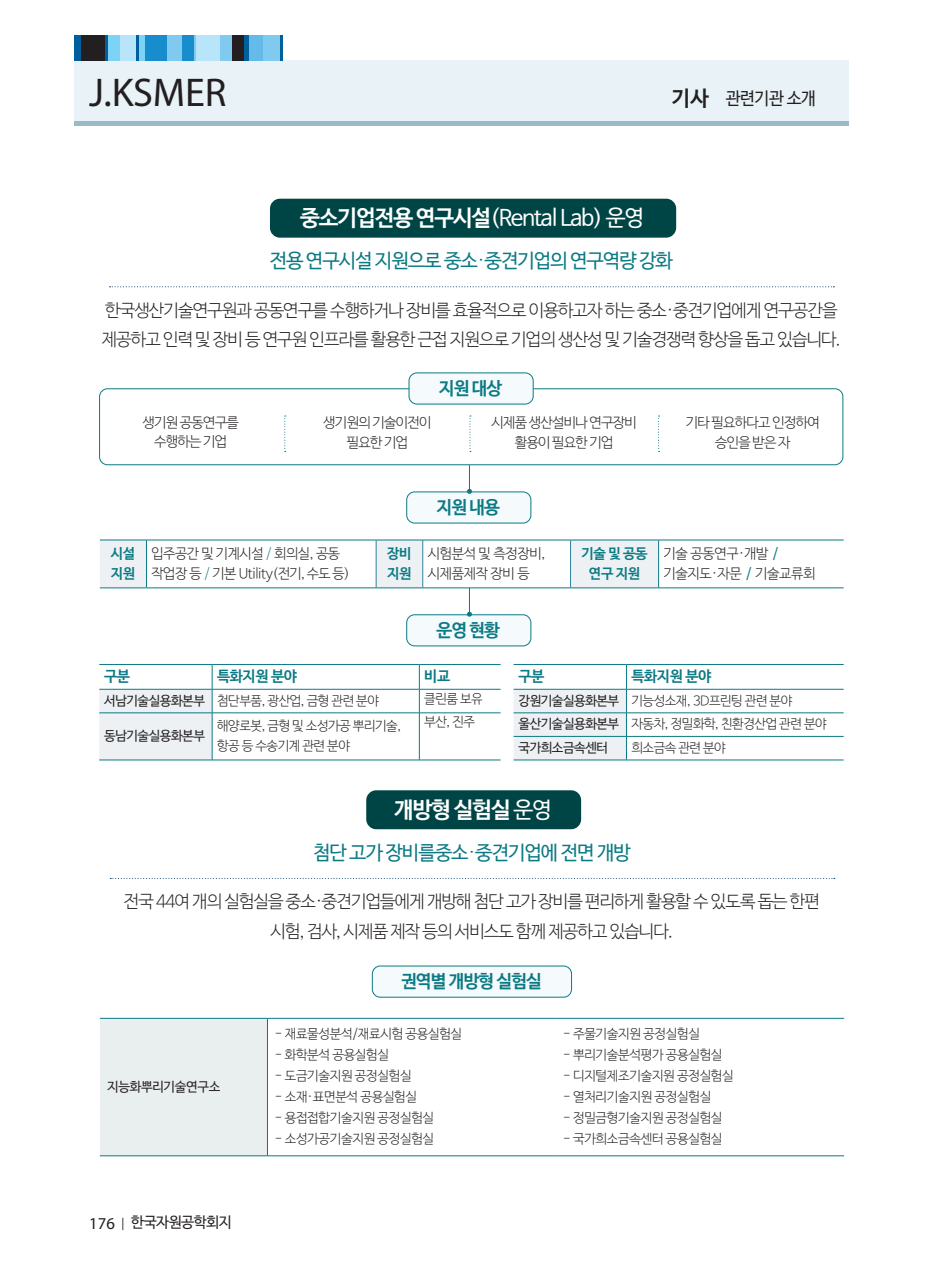
<style>
.page{position:relative;width:933px;height:1285px;background:#fff}
.page>*{position:absolute;margin:0;border:0;box-sizing:border-box;transform-origin:0 0}
.t1{font:40.25px "Myriad Pro";letter-spacing:-.005em;color:#231f20}
.t2{font:22.4px "Nanum Barun Gothic OTF";letter-spacing:-.05em;color:#fff}
.t3{font:22.4px "Nanum Barun Gothic OTF Bold";letter-spacing:-.05em;color:#fff}
.t4{font:19.6px "Nanum Barun Gothic OTF";letter-spacing:-.05em;color:#0b7a84}
.t5{font:17.85px "Nanum Barun Gothic OTF Bold";letter-spacing:-.05em;color:#0b7a84}
.t6{font:17.5px/29.8px "Nanum Barun Gothic OTF Light";letter-spacing:-.05em;color:#231f20;text-align:center}
.t7{font:17.5px "Nanum Barun Gothic OTF";letter-spacing:-.025em;color:#231f20;scale:.95 1}
.t8{font:14.88px "Nanum Barun Gothic OTF Bold";letter-spacing:-.025em;color:#0b7a84}
.t9{font:14.88px "Nanum Barun Gothic OTF";letter-spacing:-.035em;color:#231f20}
.t10{font:14px/20.1px "Nanum Barun Gothic OTF Light";letter-spacing:-.05em;color:#231f20;text-align:center}
.t11{font:14px/20.1px "Nanum Barun Gothic OTF Light";letter-spacing:-.025em;color:#231f20}
.t12{font:14px/20.1px "Nanum Barun Gothic OTF Light";letter-spacing:-.03em;color:#231f20}
.t13{font:14px/20.1px "Nanum Barun Gothic OTF Bold";letter-spacing:-.025em;color:#0b7a84}
.t14{font:13.12px/23.6px "Nanum Barun Gothic OTF Light";letter-spacing:-.025em;color:#231f20}
.t15{font:13.12px "Nanum Barun Gothic OTF";letter-spacing:-.035em;color:#231f20}
.s1{font-family:"Nanum Barun Gothic OTF Bold";font-size:21px}
.s2{font-family:"Nanum Barun Gothic OTF Bold"}
.s3{font-family:"Nanum Barun Gothic OTF Light"}
.s4{color:#30829c}
.s5{font-family:"Nanum Barun Gothic OTF";color:#0b7a84}
.s6{font-family:"Nanum Barun Gothic OTF"}
.s7{font-family:"Myriad Pro";font-size:16.62px}
.s8{font-family:"Myriad Pro";font-size:12.25px}
</style>
<div class="page">
<div style="left:74px;top:61px;width:774px;height:62px;background:#e8f2f7"></div>
<div style="left:74px;top:121px;width:774px;height:5px;background:#9cb9c7"></div>
<div style="left:74px;top:35px;width:209px;height:26px;background:#005f9d"></div>
<div style="left:219px;top:35px;width:14px;height:26px;background:#80caf0"></div>
<svg style="left:249px;top:35px;width:1px;height:26px"></svg>
<div style="left:81px;top:35px;width:23px;height:26px;background:#231f20"></div>
<div style="left:232px;top:35px;width:12px;height:26px;background:#231f20"></div>
<div style="left:144px;top:35px;width:24px;height:26px;background:#178dce"></div>
<div style="left:180px;top:35px;width:15px;height:26px;background:#178dce"></div>
<div style="left:167px;top:35px;width:15px;height:26px;background:#80caf0"></div>
<div style="left:250px;top:35px;width:14px;height:26px;background:#64bae9"></div>
<div style="left:108px;top:35px;width:12px;height:26px;background:#7cd3f6"></div>
<div style="left:139px;top:35px;width:6px;height:26px;background:#7cd3f6"></div>
<div style="left:263px;top:35px;width:16px;height:26px;background:#80caf0"></div>
<hr style="left:194px;top:35px;width:3px;height:26px;background:#80caf0">
<div style="left:120px;top:35px;width:16px;height:26px;background:#b9e5fa"></div>
<div style="left:197px;top:35px;width:23px;height:26px;background:#b9e5fa"></div>
<div style="left:407px;top:492px;width:124px;height:31px;background:#f5fafd;border-radius:8px"></div>
<div style="left:406px;top:492px;width:125px;height:31px;border:1px solid #0b7a84;border-radius:8px"></div>
<hr style="left:658px;top:540px;width:1px;height:47px;background:#0b7a84">
<hr style="left:658px;top:540px;width:185px;height:1px;background:#0b7a84">
<hr style="left:658px;top:587px;width:185px;height:1px;background:#0b7a84">
<div style="left:366px;top:790px;width:215px;height:39px;background:#004545;border-radius:10px"></div>
<svg style="left:110px;top:878px;width:725px;height:1px"></svg>
<div style="left:100px;top:1018px;width:167px;height:138px;background:#e9eeef"></div>
<hr style="left:267px;top:1019px;width:1px;height:136px;background:#0b7a84">
<hr style="left:100px;top:1155px;width:167px;height:1px;background:#0b7a84">
<hr style="left:267px;top:1155px;width:289px;height:1px;background:#0b7a84">
<hr style="left:556px;top:1155px;width:288px;height:1px;background:#0b7a84">
<hr style="left:100px;top:1018px;width:167px;height:1px;background:#0b7a84">
<hr style="left:267px;top:1018px;width:289px;height:1px;background:#0b7a84">
<hr style="left:556px;top:1018px;width:288px;height:1px;background:#0b7a84">
<div style="left:372px;top:966px;width:199px;height:31px;background:#f5fafd;border-radius:8px"></div>
<div style="left:372px;top:966px;width:200px;height:31px;border:1px solid #0b7a84;border-radius:8px"></div>
<div style="left:270px;top:199px;width:406px;height:39px;background:#004545;border-radius:10px"></div>
<svg style="left:110px;top:286px;width:724px;height:1px"></svg>
<div style="left:99px;top:388px;width:744px;height:77px;border:1px solid #0b7a84;border-radius:8px"></div>
<div style="left:409px;top:373px;width:124px;height:31px;background:#f5fafd;border-radius:8px"></div>
<div style="left:409px;top:373px;width:124px;height:31px;border:1px solid #0b7a84;border-radius:8px"></div>
<svg style="left:284px;top:416px;width:2px;height:36px"></svg>
<svg style="left:469px;top:416px;width:2px;height:36px"></svg>
<svg style="left:658px;top:416px;width:1px;height:36px"></svg>
<svg style="left:467px;top:465px;width:5px;height:29px"></svg>
<hr style="left:626px;top:689px;width:217px;height:1px;background:#0b7a84">
<hr style="left:626px;top:712px;width:217px;height:1px;background:#0b7a84">
<hr style="left:626px;top:736px;width:217px;height:1px;background:#0b7a84">
<svg style="left:513px;top:665px;width:114px;height:95px"></svg>
<hr style="left:513px;top:760px;width:113px;height:1px;background:#0b7a84">
<hr style="left:626px;top:760px;width:217px;height:1px;background:#0b7a84">
<hr style="left:513px;top:664px;width:113px;height:1px;background:#0b7a84">
<hr style="left:626px;top:664px;width:217px;height:1px;background:#0b7a84">
<svg style="left:99px;top:665px;width:114px;height:95px"></svg>
<svg style="left:419px;top:665px;width:1px;height:47px"></svg>
<hr style="left:99px;top:712px;width:113px;height:1px;background:#0b7a84">
<hr style="left:212px;top:712px;width:207px;height:1px;background:#0b7a84">
<hr style="left:212px;top:713px;width:1px;height:47px;background:#0b7a84">
<hr style="left:419px;top:712px;width:81px;height:1px;background:#0b7a84">
<hr style="left:419px;top:713px;width:1px;height:47px;background:#0b7a84">
<hr style="left:99px;top:760px;width:113px;height:1px;background:#0b7a84">
<hr style="left:212px;top:760px;width:207px;height:1px;background:#0b7a84">
<hr style="left:419px;top:760px;width:81px;height:1px;background:#0b7a84">
<hr style="left:99px;top:664px;width:113px;height:1px;background:#0b7a84">
<hr style="left:212px;top:664px;width:207px;height:1px;background:#0b7a84">
<hr style="left:419px;top:664px;width:81px;height:1px;background:#0b7a84">
<hr style="left:99px;top:689px;width:113px;height:1px;background:#0b7a84">
<hr style="left:212px;top:689px;width:207px;height:1px;background:#0b7a84">
<hr style="left:419px;top:689px;width:81px;height:1px;background:#0b7a84">
<div style="left:407px;top:615px;width:124px;height:31px;background:#f5fafd;border-radius:8px"></div>
<div style="left:406px;top:614px;width:125px;height:32px;border:1px solid #0b7a84;border-radius:8px"></div>
<svg style="left:100px;top:540px;width:558px;height:77px"></svg>
<h1 class="t1" style="left:89px;top:68px;width:139px">J.KSMER</h1>
<h3 class="t7" style="left:671px;top:89px;width:153px"><span class="s1">기사</span> 관련기관 소개</h3>
<h2 class="t2" style="left:300px;top:206px;width:345px"><span class="s2">중소기업전용 연구시설</span>(Rental Lab) 운영</h2>
<h3 class="t4" style="left:270px;top:251px;width:405px">전용 연구시설 지원으로 중소<span class="s3">·</span>중견기업의 연구역량 강화</h3>
<h3 class="t6" style="left:102px;top:296px;width:740px;text-align:left">한국생산기술연구원과 공동연구를 수행하거나 장비를 효율적으로 이용하고자 하는 중소·중견기업에게 연구공간을 제공하고 인력 및 장비 등 연구원 인프라를 활용한 근접 지원으로 기업의 생산성 및 기술경쟁력 향상을 돕고 있습니다.</h3>
<h3 class="t5" style="left:439px;top:379px;width:65px">지원 대상</h3>
<p class="t10" style="left:142px;top:413px;width:98px;line-height:19.2px">생기원 공동연구를 수행하는 기업</p>
<p class="t10" style="left:323px;top:413px;width:110px">생기원의 기술이전이 필요한 기업</p>
<p class="t10" style="left:491px;top:413px;width:147px">시제품 생산설비나 연구장비 활용이 필요한 기업</p>
<p class="t10" style="left:686px;top:413px;width:135px">기타 필요하다고 인정하여 승인을 받은 자</p>
<h3 class="t5" style="left:436px;top:498px;width:65px">지원 내용</h3>
<p class="t13" style="left:111px;top:544px;width:26px">시설 지원</p>
<p class="t12" style="left:151px;top:544px;width:200px">입주공간 및 기계시설 <span class="s4">/</span> 회의실, 공동 작업장 등 <span class="s4">/</span> 기본 Utility(전기, 수도 등)</p>
<p class="t13" style="left:387px;top:544px;width:26px">장비 지원</p>
<p class="t11" style="left:428px;top:544px;width:119px">시험분석 및 측정장비, 시제품제작 장비 등</p>
<p class="t13" style="left:581px;top:544px;width:67px;text-align:center">기술 및 공동 연구 지원</p>
<p class="t11" style="left:663px;top:544px;width:153px">기술 공동연구·개발 <span class="s5">/ </span>기술지도·자문 <span class="s5">/</span> 기술교류회</p>
<h3 class="t5" style="left:436px;top:621px;width:65px">운영 현황</h3>
<p class="t8" style="left:104px;top:668px;width:27px">구분</p>
<p class="t8" style="left:217px;top:668px;width:81px">특화지원 분야</p>
<p class="t8" style="left:424px;top:668px;width:27px">비교</p>
<p class="t14" style="left:104px;top:689px;width:276px"><span class="s6">서남기술실용화본부</span> 첨단부품, 광산업, 금형 관련 분야</p>
<p class="t14" style="left:424px;top:687px;width:60px">클린룸 보유</p>
<p class="t15" style="left:104px;top:729px;width:102px">동남기술실용화본부</p>
<p class="t14" style="left:217px;top:717px;width:186px;line-height:19.6px">해양로봇, 금형 및 소성가공 뿌리기술, 항공 등 수송기계 관련 분야</p>
<p class="t14" style="left:424px;top:711px;width:52px">부산, 진주</p>
<p class="t8" style="left:518px;top:668px;width:27px">구분</p>
<p class="t8" style="left:631px;top:668px;width:81px">특화지원 분야</p>
<p class="t14" style="left:518px;top:689px;width:310px"><span class="s6">강원기술실용화본부</span> 기능성소재, 3D프린팅 관련 분야 <span class="s6">울산기술실용화본부</span> 자동차, 정밀화학, 친환경산업 관련 분야</p>
<p class="t15" style="left:518px;top:741px;width:91px">국가희소금속센터</p>
<p class="t14" style="left:631px;top:736px;width:96px">희소금속 관련 분야</p>
<h2 class="t3" style="left:394px;top:798px;width:159px">개방형 실험실 <span class="s6">운영</span></h2>
<h3 class="t4" style="left:313px;top:842px;width:319px">첨단 고가 장비를중소<span class="s3">·</span>중견기업에 전면 개방</h3>
<h3 class="t6" style="left:124px;top:887px;width:697px">전국 44여 개의 실험실을 중소·중견기업들에게 개방해 첨단 고가 장비를 편리하게 활용할 수 있도록 돕는 한편 시험, 검사, 시제품 제작 등의 서비스도 함께 제공하고 있습니다.</h3>
<p class="t15" style="left:107px;top:1080px;width:114px">지능화뿌리기술연구소</p>
<p class="t9" style="left:89px;top:1214px;width:144px"><span class="s7">176</span> <span class="s8">|</span> 한국자원공학회지</p>
<h3 class="t5" style="left:401px;top:972px;width:142px">권역별 개방형 실험실</h3>
<p class="t14" style="left:275px;top:1023px;width:189px">- 재료물성분석/재료시험 공용실험실</p>
<p class="t14" style="left:275px;top:1044px;width:116px">- 화학분석 공용실험실</p>
<p class="t14" style="left:275px;top:1065px;width:138px">- 도금기술지원 공정실험실</p>
<p class="t14" style="left:275px;top:1086px;width:144px">- 소재·표면분석 공용실험실</p>
<p class="t14" style="left:275px;top:1107px;width:161px">- 용접접합기술지원 공정실험실</p>
<p class="t14" style="left:275px;top:1128px;width:161px">- 소성가공기술지원 공정실험실</p>
<p class="t14" style="left:563px;top:1023px;width:138px">- 주물기술지원 공정실험실</p>
<p class="t14" style="left:563px;top:1044px;width:161px">- 뿌리기술분석평가 공용실험실</p>
<p class="t14" style="left:563px;top:1065px;width:172px">- 디지털제조기술지원 공정실험실</p>
<p class="t14" style="left:563px;top:1086px;width:149px">- 열처리기술지원 공정실험실</p>
<p class="t14" style="left:563px;top:1107px;width:161px">- 정밀금형기술지원 공정실험실</p>
<p class="t14" style="left:563px;top:1128px;width:161px">- 국가희소금속센터 공용실험실</p>
</div>
